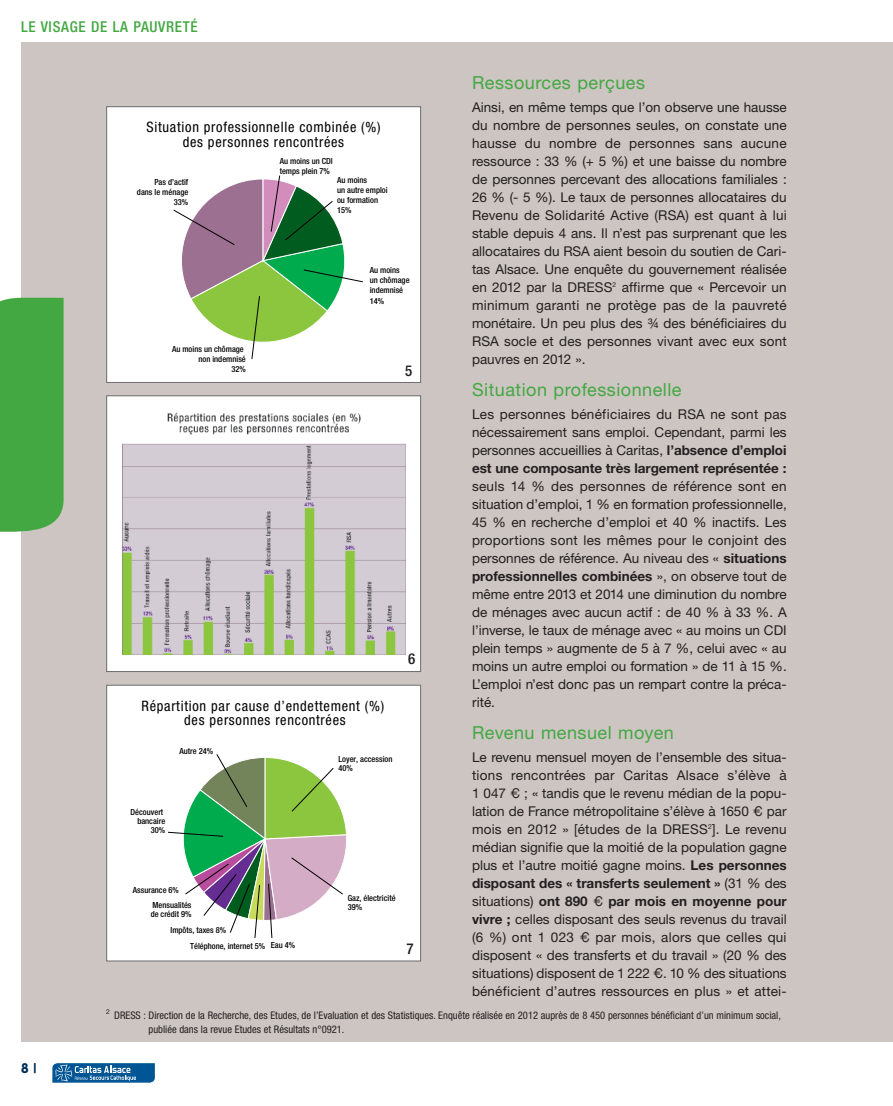
<style>
.page{position:relative;width:893px;height:1106px;background:#fff}
.page>*{position:absolute;margin:0;border:0;box-sizing:border-box;transform-origin:0 0}
.t1{font:18px "Helvetica Neue CE";letter-spacing:.03em;color:#43a842}
.t2{font:500 condensed 15px "Helvetica Neue";letter-spacing:.05em;color:#43a842}
.t3{font:500 condensed 15px "Helvetica Neue";color:#231f20}
.t4{font:14.4px/14.4px "Helvetica Neue Condensed+RFPFFX";letter-spacing:.05em;color:#000;text-align:center}
.t5{font:14.4px/14.4px "Helvetica Neue Condensed+GTRSJH";letter-spacing:.05em;color:#000;text-align:center}
.t6{font:13.5px/18px "Helvetica Neue CE";color:#231f20;text-align:justify}
.t7{font:700 condensed 13.5px "Avant Garde";color:#002e54}
.t8{font:condensed 10.5px/13.5px "Helvetica Neue";color:#231f20}
.t9{font:8.4px/10.1px "Helvetica Neue Medium Cond+TLJCVQ";color:#000001}
.t10{font:8.4px/9px "Helvetica Neue Medium Cond+YWWECG";color:#000001}
.t11{font:6.75px "Helvetica Neue CE";color:#231f20}
.s1{font-weight:700}
.s2{font-family:"Helvetica"}
</style>
<div class="page">
<div style="left:21px;top:43px;width:872px;height:999px;background:#ccc5c1"></div>
<svg style="left:52px;top:1063px;width:103px;height:19px;background:#3074a7"></svg>
<div style="left:107px;top:396px;width:313px;height:275px;background:#fff"></div>
<img style="left:122px;top:412px;width:283px;height:243px">
<div style="left:106px;top:395px;width:315px;height:277px;border:1px solid #6c6d70"></div>
<div style="left:108px;top:687px;width:311px;height:272px;background:#fff"></div>
<svg style="left:168px;top:753px;width:181px;height:185px;background:#aec3a6"></svg>
<div style="left:106px;top:685px;width:315px;height:276px;border:1px solid #6c6d70"></div>
<div style="left:0;top:298px;width:64px;height:233px;background:#43a842"></div>
<div style="left:108px;top:108px;width:311px;height:273px;background:#fff"></div>
<svg style="left:170px;top:175px;width:193px;height:184px;background:#aabfa2"></svg>
<div style="left:106px;top:106px;width:315px;height:277px;border:1px solid #6c6d70"></div>
<p class="t2" style="left:21px;top:21px;width:178px">LE VISAGE DE LA PAUVRETÉ</p>
<p class="t5" style="left:146px;top:121px;width:236px">Situation professionnelle combinée (%) des personnes rencontrées</p>
<p class="t9" style="left:280px;top:157px;width:55px">Au moins un CDI temps plein 7%</p>
<p class="t9" style="left:337px;top:176px;width:52px">Au moins<br>un autre emploi ou formation<br>15%</p>
<p class="t9" style="left:137px;top:178px;width:53px;text-align:right">Pas d’actif dans le ménage<br>33%</p>
<p class="t9" style="left:172px;top:345px;width:75px;text-align:right">Au moins un chômage non indemnisé<br>32%</p>
<p class="t9" style="left:370px;top:266px;width:41px">Au moins un chômage indemnisé<br>14%</p>
<p class="t3" style="left:405px;top:365px;width:9px">5</p>
<p class="t3" style="left:408px;top:653px;width:9px">6</p>
<p class="t4" style="left:142px;top:700px;width:244px">Répartition par cause d’endettement (%) des personnes rencontrées</p>
<p class="t10" style="left:338px;top:755px;width:55px">Loyer, accession<br>40%</p>
<p class="t10" style="left:180px;top:747px;width:35px">Autre 24%</p>
<p class="t10" style="left:131px;top:808px;width:36px;text-align:right">Découvert bancaire<br>30%</p>
<p class="t10" style="left:152px;top:883px;width:41px;line-height:14.7px;text-indent:-20px">Assurance 6%<br>Mensualités</p>
<p class="t10" style="left:151px;top:910px;width:42px">de crédit 9%</p>
<p class="t10" style="left:170px;top:926px;width:57px">Impôts, taxes 8%</p>
<p class="t10" style="left:190px;top:941px;width:76px">Téléphone, internet 5%</p>
<p class="t3" style="left:406px;top:943px;width:9px">7</p>
<p class="t10" style="left:348px;top:894px;width:49px">Gaz, électricité<br>39%</p>
<p class="t10" style="left:271px;top:941px;width:26px">Eau 4%</p>
<h1 class="t1" style="left:472px;top:77px;width:175px">Ressources perçues</h1>
<p class="t6" style="left:472px;top:99px;width:316px">Ainsi, en même temps que l’on observe une hausse du nombre de personnes seules, on constate une hausse du nombre de personnes sans aucune ressource : 33 % (+ 5 %) et une baisse du nombre de personnes percevant des allocations familiales :<br>26 % (- 5 %). Le taux de personnes allocataires du Revenu de Solidarité Active (RSA) est quant à lui stable depuis 4 ans. Il n’est pas surprenant que les allocataires du RSA aient besoin du soutien de Cari&shy;tas Alsace. Une enquête du gouvernement réalisée en 2012 par la DRESS<sup>2</sup> affirme que « Percevoir un minimum garanti ne protège pas de la pauvreté monétaire. Un peu plus des ¾ des bénéficiaires du RSA socle et des personnes vivant avec eux sont pauvres en 2012 ».</p>
<h1 class="t1" style="left:472px;top:383px;width:211px">Situation professionnelle</h1>
<p class="t6" style="left:472px;top:406px;width:316px">Les personnes bénéficiaires du RSA ne sont pas nécessairement sans emploi. Cependant, parmi les personnes accueillies à Caritas, <span class="s1">l’absence d’emploi est une composante très largement représentée :</span></p>
<p class="t6" style="left:472px;top:478px;width:316px">seuls 14 % des personnes de référence sont en situation d’emploi, 1 % en formation professionnelle, 45 % en recherche d’emploi et 40 % inactifs. Les proportions sont les mêmes pour le conjoint des personnes de référence. Au niveau des « <span class="s1">situations professionnelles combinées</span> », on observe tout de même entre 2013 et 2014 une diminution du nombre de ménages avec aucun actif : de 40 % à 33 %. A l’inverse, le taux de ménage avec « au moins un CDI plein temps » augmente de 5 à 7 %, celui avec « au moins un autre emploi ou formation » de 11 à 15 %.<br>L’emploi n’est donc pas un rempart contre la préca&shy;rité.</p>
<h1 class="t1" style="left:472px;top:726px;width:203px">Revenu mensuel moyen</h1>
<p class="t6" style="left:472px;top:749px;width:316px">Le revenu mensuel moyen de l’ensemble des situa&shy;tions rencontrées par Caritas Alsace s’élève à 1 047 <span class="s2">€</span> ; « tandis que le revenu médian de la popu&shy;lation de France métropolitaine s’élève à 1650 <span class="s2">€</span> par mois en 2012 » [études de la DRESS<sup>2</sup>]. Le revenu médian signifie que la moitié de la population gagne plus et l’autre moitié gagne moins. <span class="s1">Les personnes disposant des « transferts seulement »</span> (31 % des situations) <span class="s1">ont 890</span> <span class="s2">€</span> <span class="s1">par mois en moyenne pour vivre ;</span> celles disposant des seuls revenus du travail (6 %) ont 1 023 <span class="s2">€</span> par mois, alors que celles qui disposent « des transferts et du travail » (20 % des situations) disposent de 1 222 <span class="s2">€</span>. 10 % des situations bénéficient d’autres ressources en plus » et attei-</p>
<p class="t7" style="left:21px;top:1063px;width:17px">8 |</p>
<p class="t11" style="left:106px;top:1009px;width:5px">2</p>
<p class="t8" style="left:148px;top:1009px;width:634px;text-indent:-34px">DRESS : Direction de la Recherche, des Etudes, de l’Evaluation et des Statistiques. Enquête réalisée en 2012 auprès de 8 450 personnes bénéficiant d’un minimum social, publiée dans la revue Etudes et Résultats n°0921.</p>
</div>
